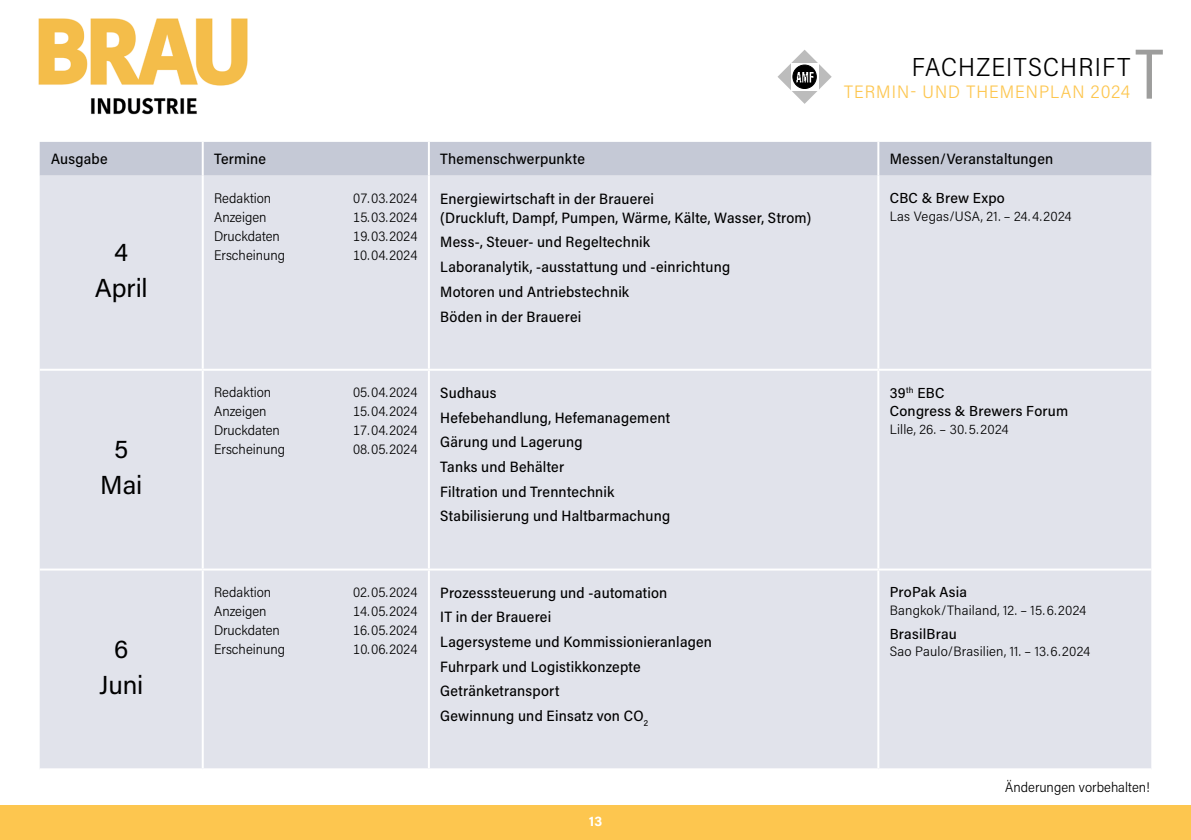
<style>
.page{position:relative;width:1191px;height:840px;background:#fff}
.page>*{position:absolute;margin:0;border:0;box-sizing:border-box;transform-origin:0 0}
.Zahlen{font:72px "Acumin Variable Concept";color:#9d9d9c}
.Monat{font:26px "Acumin Variable Concept";letter-spacing:.01em;color:#000}
.Text{font:26px "Acumin Variable Concept";letter-spacing:-.01em;color:#000}
.Text-2{font:18px "Acumin Variable Concept";letter-spacing:.005em;color:#fdc64f}
.Themen-Schwerpunkte{font:15px/19px "Acumin Variable Concept";letter-spacing:.015em;color:#000}
.Text-3{font:15px "Acumin Variable Concept";letter-spacing:.015em;color:#000}
.Themen-Schwerpunkte-2{font:14.6px/18.4px "Acumin Variable Concept";letter-spacing:.01em;color:#000}
.Ausgabe-Termin_Text{font:14px "Acumin Variable Concept";letter-spacing:-.015em;color:#000}
.Text-4{font:14px "Acumin Variable Concept";letter-spacing:-.02em;color:#000}
.t1{font:14px "Acumin Variable Concept";color:#fff}
.Themen-Schwerpunkte-3{font:13.6px "Acumin Variable Concept";letter-spacing:-.01em;color:#000}
</style>
<div class="page">
<div style="left:0;top:805px;width:1191px;height:34px;background:#fdc64f"></div>
<img style="left:38px;top:18px;width:210px;height:97px">
<div style="left:40px;top:142px;width:1111px;height:33px;background:#c5c9d6"></div>
<div style="left:40px;top:175px;width:1111px;height:592px;background:#e1e3eb"></div>
<hr style="left:878px;top:368px;width:273px;height:2px;background:#fff">
<hr style="left:878px;top:568px;width:273px;height:2px;background:#fff">
<hr style="left:40px;top:368px;width:163px;height:2px;background:#fff">
<hr style="left:203px;top:368px;width:226px;height:2px;background:#fff">
<hr style="left:40px;top:568px;width:163px;height:2px;background:#fff">
<hr style="left:203px;top:568px;width:226px;height:2px;background:#fff">
<hr style="left:202px;top:142px;width:2px;height:33px;background:#fff">
<hr style="left:428px;top:142px;width:2px;height:33px;background:#fff">
<hr style="left:877px;top:142px;width:2px;height:33px;background:#fff">
<hr style="left:202px;top:175px;width:2px;height:193px;background:#fff">
<hr style="left:428px;top:175px;width:2px;height:193px;background:#fff">
<hr style="left:877px;top:175px;width:2px;height:193px;background:#fff">
<hr style="left:202px;top:370px;width:2px;height:198px;background:#fff">
<hr style="left:429px;top:368px;width:449px;height:2px;background:#fff">
<hr style="left:428px;top:370px;width:2px;height:198px;background:#fff">
<hr style="left:877px;top:370px;width:2px;height:198px;background:#fff">
<hr style="left:202px;top:570px;width:2px;height:197px;background:#fff">
<hr style="left:429px;top:568px;width:449px;height:2px;background:#fff">
<hr style="left:428px;top:570px;width:2px;height:197px;background:#fff">
<hr style="left:877px;top:570px;width:2px;height:197px;background:#fff">
<svg style="left:777px;top:50px;width:54px;height:54px"></svg>
<svg style="left:790px;top:63px;width:28px;height:28px"></svg>
<img style="left:793px;top:65px;width:23px;height:23px;border-radius:12px">
<div style="left:792px;top:65px;width:24px;height:24px;border:1px solid #000;border-radius:50%"></div>
<p class="Zahlen" style="left:1135px;top:24px;width:40px">T</p>
<p class="Text" style="left:911px;top:49px;width:221px">FACHZEITSCHRIFT</p>
<p class="Text-2" style="left:844px;top:79px;width:288px">TERMIN- UND THEMENPLAN 2024</p>
<p class="Text-3" style="left:51px;top:149px;width:58px">Ausgabe</p>
<p class="Text-3" style="left:214px;top:149px;width:54px">Termine</p>
<p class="Text-3" style="left:440px;top:149px;width:146px">Themenschwerpunkte</p>
<p class="Text-3" style="left:889px;top:149px;width:165px">Messen/Veranstaltungen</p>
<p class="Monat" style="left:114px;top:234px;width:15px">4</p>
<p class="Monat" style="left:95px;top:270px;width:54px">April</p>
<p class="Monat" style="left:114px;top:431px;width:15px">5</p>
<p class="Monat" style="left:100px;top:467px;width:43px">Mai</p>
<p class="Monat" style="left:114px;top:630px;width:15px">6</p>
<p class="Monat" style="left:99px;top:666px;width:45px">Juni</p>
<p class="Ausgabe-Termin_Text" style="left:214px;top:188px;width:59px">Redaktion</p>
<p class="Ausgabe-Termin_Text" style="left:353px;top:188px;width:66px">07.03.2024</p>
<p class="Ausgabe-Termin_Text" style="left:214px;top:207px;width:54px">Anzeigen</p>
<p class="Ausgabe-Termin_Text" style="left:353px;top:207px;width:66px">15.03.2024</p>
<p class="Ausgabe-Termin_Text" style="left:214px;top:226px;width:68px">Druckdaten</p>
<p class="Ausgabe-Termin_Text" style="left:353px;top:226px;width:66px">19.03.2024</p>
<p class="Ausgabe-Termin_Text" style="left:214px;top:245px;width:73px">Erscheinung</p>
<p class="Ausgabe-Termin_Text" style="left:353px;top:245px;width:66px">10.04.2024</p>
<p class="Themen-Schwerpunkte" style="left:440px;top:188px;width:372px">Energiewirtschaft in der Brauerei<br>(Druckluft, Dampf, Pumpen, Wärme, Kälte, Wasser, Strom)</p>
<p class="Themen-Schwerpunkte" style="left:440px;top:232px;width:211px">Mess-, Steuer- und Regeltechnik</p>
<p class="Themen-Schwerpunkte" style="left:440px;top:257px;width:291px">Laboranalytik, -ausstattung und -einrichtung</p>
<p class="Themen-Schwerpunkte" style="left:440px;top:281px;width:190px">Motoren und Antriebstechnik</p>
<p class="Themen-Schwerpunkte" style="left:440px;top:306px;width:142px">Böden in der Brauerei</p>
<p class="Ausgabe-Termin_Text" style="left:214px;top:382px;width:59px">Redaktion</p>
<p class="Ausgabe-Termin_Text" style="left:353px;top:382px;width:66px">05.04.2024</p>
<p class="Ausgabe-Termin_Text" style="left:214px;top:401px;width:54px">Anzeigen</p>
<p class="Ausgabe-Termin_Text" style="left:353px;top:401px;width:66px">15.04.2024</p>
<p class="Ausgabe-Termin_Text" style="left:214px;top:420px;width:68px">Druckdaten</p>
<p class="Ausgabe-Termin_Text" style="left:353px;top:420px;width:66px">17.04.2024</p>
<p class="Ausgabe-Termin_Text" style="left:214px;top:439px;width:73px">Erscheinung</p>
<p class="Ausgabe-Termin_Text" style="left:353px;top:439px;width:66px">08.05.2024</p>
<p class="Themen-Schwerpunkte" style="left:440px;top:382px;width:58px">Sudhaus</p>
<p class="Themen-Schwerpunkte" style="left:440px;top:407px;width:231px">Hefebehandlung, Hefemanagement</p>
<p class="Themen-Schwerpunkte" style="left:440px;top:431px;width:144px">Gärung und Lagerung</p>
<p class="Themen-Schwerpunkte" style="left:440px;top:456px;width:125px">Tanks und Behälter</p>
<p class="Themen-Schwerpunkte" style="left:440px;top:481px;width:176px">Filtration und Trenntechnik</p>
<p class="Themen-Schwerpunkte" style="left:440px;top:505px;width:231px">Stabilisierung und Haltbarmachung</p>
<p class="Ausgabe-Termin_Text" style="left:214px;top:582px;width:59px">Redaktion</p>
<p class="Ausgabe-Termin_Text" style="left:353px;top:582px;width:66px">02.05.2024</p>
<p class="Ausgabe-Termin_Text" style="left:214px;top:601px;width:54px">Anzeigen</p>
<p class="Ausgabe-Termin_Text" style="left:353px;top:601px;width:66px">14.05.2024</p>
<p class="Ausgabe-Termin_Text" style="left:214px;top:620px;width:68px">Druckdaten</p>
<p class="Ausgabe-Termin_Text" style="left:353px;top:620px;width:66px">16.05.2024</p>
<p class="Ausgabe-Termin_Text" style="left:214px;top:639px;width:73px">Erscheinung</p>
<p class="Ausgabe-Termin_Text" style="left:353px;top:639px;width:66px">10.06.2024</p>
<p class="Themen-Schwerpunkte" style="left:440px;top:582px;width:229px">Prozesssteuerung und -automation</p>
<p class="Themen-Schwerpunkte" style="left:440px;top:606px;width:112px">IT in der Brauerei</p>
<p class="Themen-Schwerpunkte" style="left:440px;top:631px;width:273px">Lagersysteme und Kommissionieranlagen</p>
<p class="Themen-Schwerpunkte" style="left:440px;top:656px;width:202px">Fuhrpark und Logistikkonzepte</p>
<p class="Themen-Schwerpunkte" style="left:440px;top:680px;width:121px">Getränketransport</p>
<p class="Themen-Schwerpunkte" style="left:440px;top:705px;width:210px">Gewinnung und Einsatz von CO<sub>2</sub></p>
<p class="t1" style="left:589px;top:811px;width:15px">13</p>
<p class="Themen-Schwerpunkte-2" style="left:889px;top:188px;width:117px">CBC &amp; Brew Expo</p>
<p class="Themen-Schwerpunkte-3" style="left:889px;top:207px;width:184px">Las Vegas/USA, 21. – 24.4.2024</p>
<p class="Themen-Schwerpunkte-2" style="left:889px;top:382px;width:180px">39<sup>th</sup> EBC<br>Congress &amp; Brewers Forum</p>
<p class="Themen-Schwerpunkte-3" style="left:889px;top:419px;width:121px">Lille, 26. – 30.5.2024</p>
<p class="Themen-Schwerpunkte-2" style="left:889px;top:582px;width:79px">ProPak Asia</p>
<p class="Themen-Schwerpunkte-3" style="left:889px;top:600px;width:198px">Bangkok/Thailand, 12. – 15.6.2024</p>
<p class="Themen-Schwerpunkte-2" style="left:889px;top:623px;width:69px">BrasilBrau</p>
<p class="Themen-Schwerpunkte-3" style="left:889px;top:642px;width:202px">Sao Paulo/Brasilien, 11. – 13.6.2024</p>
<p class="Text-4" style="left:1005px;top:776px;width:147px">Änderungen vorbehalten!</p>
</div>
